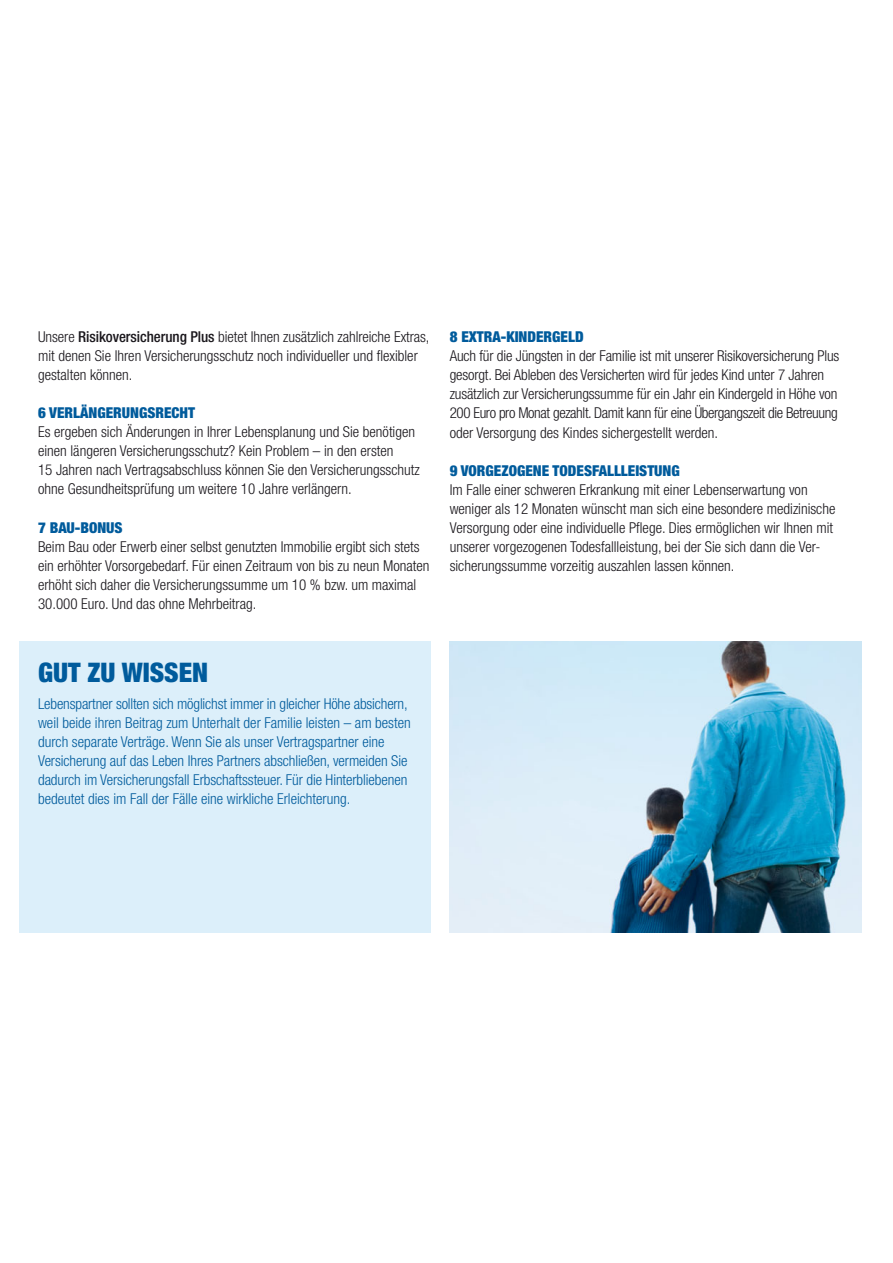
<style>
.page{position:relative;width:893px;height:1263px;background:#fff}
.page>*{position:absolute;margin:0;border:0;box-sizing:border-box;transform-origin:0 0}
.t1{font:900 condensed 27px "Helvetica Neue";color:#005b9c}
.t2{font:300 condensed 15px/19px "Helvetica Neue";color:#19161b}
.t3{font:300 condensed 15px/19px "Helvetica Neue";letter-spacing:-.005em;color:#005b9c}
.t4{font:900 condensed 15px "Helvetica Neue";color:#005b9c}
.s1{font-weight:500}
</style>
<div class="page">
<div style="left:19px;top:641px;width:411px;height:292px;background:#dceffa"></div>
<img style="left:449px;top:641px;width:412px;height:292px">
<p class="t2" style="left:38px;top:329px;width:393px">Unsere <span class="s1">Risikoversicherung Plus</span> bietet Ihnen zusätzlich zahlreiche Extras, mit denen Sie Ihren Versicherungsschutz noch individueller und flexibler gestalten können.</p>
<p class="t4" style="left:38px;top:408px;width:158px">6 VERLÄNGERUNGSRECHT</p>
<p class="t2" style="left:38px;top:424px;width:383px">Es ergeben sich Änderungen in Ihrer Lebensplanung und Sie benötigen einen längeren Versicherungsschutz? Kein Problem – in den ersten<br>15 Jahren nach Vertragsabschluss können Sie den Versicherungsschutz ohne Gesundheitsprüfung um weitere 10 Jahre verlängern.</p>
<p class="t4" style="left:38px;top:522px;width:86px">7 BAU-BONUS</p>
<p class="t2" style="left:38px;top:538px;width:393px">Beim Bau oder Erwerb einer selbst genutzten Immobilie ergibt sich stets ein erhöhter Vorsorgebedarf. Für einen Zeitraum von bis zu neun Monaten erhöht sich daher die Versicherungssumme um 10 % bzw. um maximal 30.000 Euro. Und das ohne Mehrbeitrag.</p>
<h1 class="t1" style="left:38px;top:663px;width:172px">GUT ZU WISSEN</h1>
<p class="t3" style="left:38px;top:695px;width:374px">Lebenspartner sollten sich möglichst immer in gleicher Höhe absichern, weil beide ihren Beitrag zum Unterhalt der Familie leisten – am besten durch separate Verträge. Wenn Sie als unser Vertragspartner eine Versicherung auf das Leben Ihres Partners abschließen, vermeiden Sie dadurch im Versicherungsfall Erbschaftssteuer. Für die Hinterbliebenen bedeutet dies im Fall der Fälle eine wirkliche Erleichterung.</p>
<p class="t4" style="left:449px;top:332px;width:135px">8 EXTRA-KINDERGELD</p>
<p class="t2" style="left:449px;top:348px;width:391px">Auch für die Jüngsten in der Familie ist mit unserer Risikoversicherung Plus gesorgt. Bei Ableben des Versicherten wird für jedes Kind unter 7 Jahren zusätzlich zur Versicherungssumme für ein Jahr ein Kindergeld in Höhe von 200 Euro pro Monat gezahlt. Damit kann für eine Übergangszeit die Betreuung oder Versorgung des Kindes sichergestellt werden.</p>
<p class="t4" style="left:449px;top:465px;width:232px">9 VORGEZOGENE TODESFALLLEISTUNG</p>
<p class="t2" style="left:449px;top:481px;width:387px">Im Falle einer schweren Erkrankung mit einer Lebenserwartung von weniger als 12 Monaten wünscht man sich eine besondere medizinische Versorgung oder eine individuelle Pflege. Dies ermöglichen wir Ihnen mit unserer vorgezogenen Todesfallleistung, bei der Sie sich dann die Ver&shy;sicherungssumme vorzeitig auszahlen lassen können.</p>
</div>
